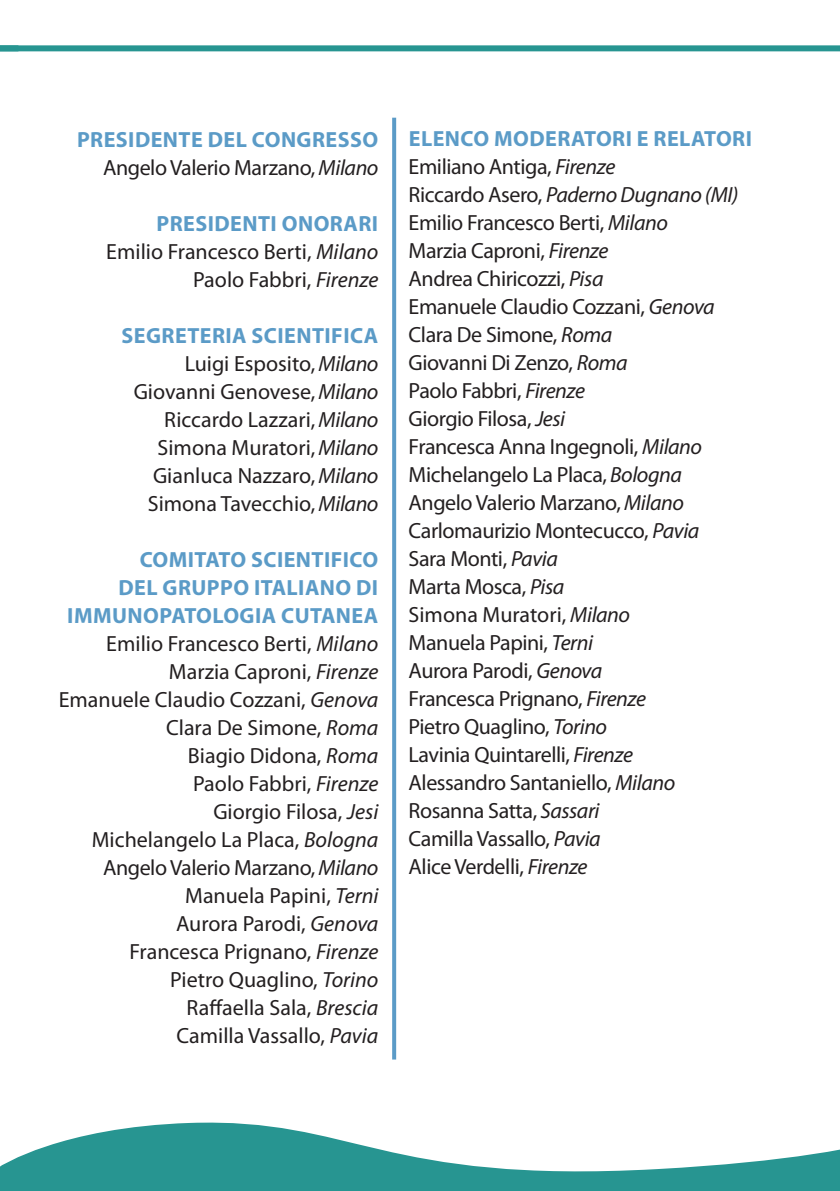
<style>
.page{position:relative;width:840px;height:1191px;background:#fff}
.page>*{position:absolute;margin:0;border:0;box-sizing:border-box;transform-origin:0 0}
.t1{font:22px "Myriad Pro";letter-spacing:-.02em;color:#231f20}
.t2{font:22px "Myriad Pro";color:#231f20}
.t3{font:700 22px "Myriad Pro";letter-spacing:.02em;color:#5b9bc7}
.t4{font:italic 22px "Myriad Pro";letter-spacing:-.02em;color:#231f20}
.s1{font-style:italic}
.s2{font-style:normal}
</style>
<div class="page">
<svg style="left:129px;top:1122px;width:710px;height:69px;fill:#279591"></svg>
<div style="left:0;top:45px;width:839px;height:6px;background:#279591"></div>
<svg style="left:0;top:1128px;width:129px;height:63px"></svg>
<svg style="left:392px;top:118px;width:4px;height:941px;background:#619fc9"></svg>
<p class="t3" style="left:77px;top:125px;width:302px">PRESIDENTE DEL CONGRESSO</p>
<p class="t1" style="left:103px;top:154px;width:277px">Angelo Valerio Marzano, <span class="s1">Milano</span></p>
<p class="t3" style="left:156px;top:209px;width:223px">PRESIDENTI ONORARI</p>
<p class="t2" style="left:106px;top:238px;width:273px">Emilio Francesco Berti, <span class="s1">Milano</span></p>
<p class="t2" style="left:193px;top:266px;width:187px">Paolo Fabbri, <span class="s1">Firenze</span></p>
<p class="t3" style="left:121px;top:321px;width:258px">SEGRETERIA SCIENTIFICA</p>
<p class="t2" style="left:185px;top:350px;width:195px">Luigi Esposito, <span class="s1">Milano</span></p>
<p class="t2" style="left:134px;top:378px;width:246px">Giovanni Genovese, <span class="s1">Milano</span></p>
<p class="t2" style="left:164px;top:406px;width:215px">Riccardo Lazzari, <span class="s1">Milano</span></p>
<p class="t2" style="left:157px;top:434px;width:222px">Simona Muratori, <span class="s1">Milano</span></p>
<p class="t2" style="left:153px;top:462px;width:227px">Gianluca Nazzaro, <span class="s1">Milano</span></p>
<p class="t2" style="left:148px;top:490px;width:232px">Simona Tavecchio, <span class="s1">Milano</span></p>
<p class="t3" style="left:140px;top:545px;width:240px">COMITATO SCIENTIFICO</p>
<p class="t3" style="left:118px;top:573px;width:261px">DEL GRUPPO ITALIANO DI</p>
<p class="t3" style="left:67px;top:601px;width:312px">IMMUNOPATOLOGIA CUTANEA</p>
<p class="t2" style="left:106px;top:630px;width:273px">Emilio Francesco Berti, <span class="s1">Milano</span></p>
<p class="t2" style="left:169px;top:658px;width:211px">Marzia Caproni, <span class="s1">Firenze</span></p>
<p class="t2" style="left:59px;top:686px;width:321px">Emanuele Claudio Cozzani, <span class="s1">Genova</span></p>
<p class="t2" style="left:166px;top:714px;width:214px">Clara De Simone, <span class="s1">Roma</span></p>
<p class="t2" style="left:188px;top:742px;width:192px">Biagio Didona, <span class="s1">Roma</span></p>
<p class="t2" style="left:193px;top:770px;width:187px">Paolo Fabbri, <span class="s1">Firenze</span></p>
<p class="t2" style="left:213px;top:798px;width:166px">Giorgio Filosa, <span class="s1">Jesi</span></p>
<p class="t2" style="left:92px;top:826px;width:288px">Michelangelo La Placa, <span class="s1">Bologna</span></p>
<p class="t1" style="left:103px;top:854px;width:277px">Angelo Valerio Marzano, <span class="s1">Milano</span></p>
<p class="t2" style="left:185px;top:882px;width:195px">Manuela Papini, <span class="s1">Terni</span></p>
<p class="t1" style="left:176px;top:910px;width:204px">Aurora Parodi, <span class="s1">Genova</span></p>
<p class="t2" style="left:129px;top:938px;width:250px">Francesca Prignano, <span class="s1">Firenze</span></p>
<p class="t2" style="left:170px;top:966px;width:209px">Pietro Quaglino, <span class="s1">Torino</span></p>
<p class="t2" style="left:186px;top:994px;width:193px">Raffaella Sala, <span class="s1">Brescia</span></p>
<p class="t2" style="left:176px;top:1022px;width:203px">Camilla Vassallo, <span class="s1">Pavia</span></p>
<p class="t3" style="left:408px;top:124px;width:344px">ELENCO MODERATORI E RELATORI</p>
<p class="t1" style="left:408px;top:153px;width:208px">Emiliano Antiga, <span class="s1">Firenze</span></p>
<p class="t4" style="left:408px;top:181px;width:331px"><span class="s2">Riccardo Asero,</span> Paderno Dugnano (MI)</p>
<p class="t1" style="left:408px;top:209px;width:261px">Emilio Francesco Berti, <span class="s1">Milano</span></p>
<p class="t1" style="left:408px;top:237px;width:201px">Marzia Caproni, <span class="s1">Firenze</span></p>
<p class="t1" style="left:408px;top:265px;width:196px">Andrea Chiricozzi, <span class="s1">Pisa</span></p>
<p class="t1" style="left:408px;top:293px;width:307px">Emanuele Claudio Cozzani, <span class="s1">Genova</span></p>
<p class="t1" style="left:408px;top:321px;width:205px">Clara De Simone, <span class="s1">Roma</span></p>
<p class="t1" style="left:408px;top:349px;width:220px">Giovanni Di Zenzo, <span class="s1">Roma</span></p>
<p class="t1" style="left:408px;top:377px;width:178px">Paolo Fabbri, <span class="s1">Firenze</span></p>
<p class="t1" style="left:408px;top:405px;width:158px">Giorgio Filosa, <span class="s1">Jesi</span></p>
<p class="t1" style="left:408px;top:433px;width:295px">Francesca Anna Ingegnoli, <span class="s1">Milano</span></p>
<p class="t1" style="left:408px;top:461px;width:275px">Michelangelo La Placa, <span class="s1">Bologna</span></p>
<p class="t1" style="left:408px;top:489px;width:277px">Angelo Valerio Marzano, <span class="s1">Milano</span></p>
<p class="t1" style="left:408px;top:517px;width:292px">Carlomaurizio Montecucco, <span class="s1">Pavia</span></p>
<p class="t1" style="left:408px;top:545px;width:151px">Sara Monti, <span class="s1">Pavia</span></p>
<p class="t1" style="left:408px;top:573px;width:157px">Marta Mosca, <span class="s1">Pisa</span></p>
<p class="t2" style="left:408px;top:601px;width:223px">Simona Muratori, <span class="s1">Milano</span></p>
<p class="t1" style="left:408px;top:629px;width:186px">Manuela Papini, <span class="s1">Terni</span></p>
<p class="t1" style="left:408px;top:657px;width:195px">Aurora Parodi, <span class="s1">Genova</span></p>
<p class="t1" style="left:408px;top:685px;width:239px">Francesca Prignano, <span class="s1">Firenze</span></p>
<p class="t1" style="left:408px;top:713px;width:200px">Pietro Quaglino, <span class="s1">Torino</span></p>
<p class="t1" style="left:408px;top:741px;width:226px">Lavinia Quintarelli, <span class="s1">Firenze</span></p>
<p class="t1" style="left:408px;top:769px;width:268px">Alessandro Santaniello, <span class="s1">Milano</span></p>
<p class="t1" style="left:408px;top:797px;width:192px">Rosanna Satta, <span class="s1">Sassari</span></p>
<p class="t1" style="left:408px;top:825px;width:193px">Camilla Vassallo, <span class="s1">Pavia</span></p>
<p class="t1" style="left:408px;top:853px;width:180px">Alice Verdelli, <span class="s1">Firenze</span></p>
</div>
